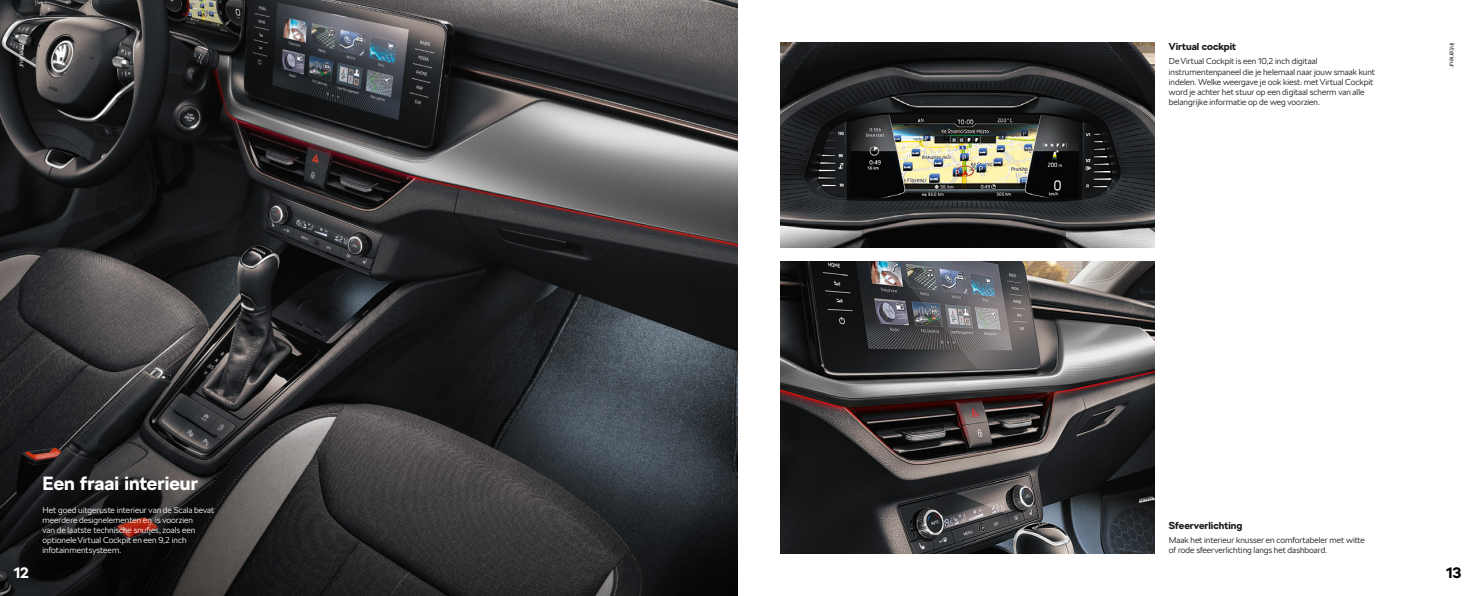
<style>
.page{position:relative;width:1475px;height:596px;background:#fff}
.page>*{position:absolute;margin:0;border:0;box-sizing:border-box;transform-origin:0 0}
.t1{font:700 19px "SKODA Next";color:#fff}
.t2{font:700 15px "SKODA Next";color:#000}
.t3{font:700 15px "SKODA Next";color:#fff}
.t4{font:700 10px "SKODA Next";color:#161718}
.t5{font:300 8.5px/10.2px "SKODA Next";color:#161718}
.t6{font:300 8.5px/10.2px "SKODA Next";color:#fff}
.t7{font:300 7px "SKODA Next";color:#000}
.t8{font:300 7px "SKODA Next";color:#fff}
</style>
<div class="page">
<img style="left:0;top:0;width:737px;height:369px">
<svg style="left:0;top:369px;width:737px;height:226px;background:#2f2f31"></svg>
<img style="left:780px;top:43px;width:374px;height:204px">
<img style="left:780px;top:261px;width:374px;height:292px">
<p class="t8" style="left:26px;top:43px;width:27px;rotate:90deg">Interieur</p>
<h2 class="t3" style="left:14px;top:563px;width:17px">12</h2>
<h1 class="t1" style="left:43px;top:472px;width:157px">Een fraai interieur</h1>
<p class="t6" style="left:43px;top:504px;width:173px">Het goed uitgeruste interieur van de Scala bevat meerdere designelementen en is voorzien<br>van de laatste technische snufjes, zoals een optionele Virtual Cockpit en een 9,2 inch infotainmentsysteem.</p>
<p class="t4" style="left:1168px;top:41px;width:69px">Virtual cockpit</p>
<p class="t5" style="left:1168px;top:56px;width:208px">De Virtual Cockpit is een 10,2 inch digitaal instrumentenpaneel die je helemaal naar jouw smaak kunt indelen. Welke weergave je ook kiest: met Virtual Cockpit word je achter het stuur op een digitaal scherm van alle belangrijke informatie op de weg voorzien.</p>
<p class="t7" style="left:1455px;top:43px;width:27px;rotate:90deg">Interieur</p>
<p class="t4" style="left:1168px;top:519px;width:75px">Sfeerverlichting</p>
<p class="t5" style="left:1168px;top:535px;width:197px">Maak het interieur knusser en comfortabeler met witte of rode sfeerverlichting langs het dashboard.</p>
<h2 class="t2" style="left:1445px;top:563px;width:17px">13</h2>
</div>
